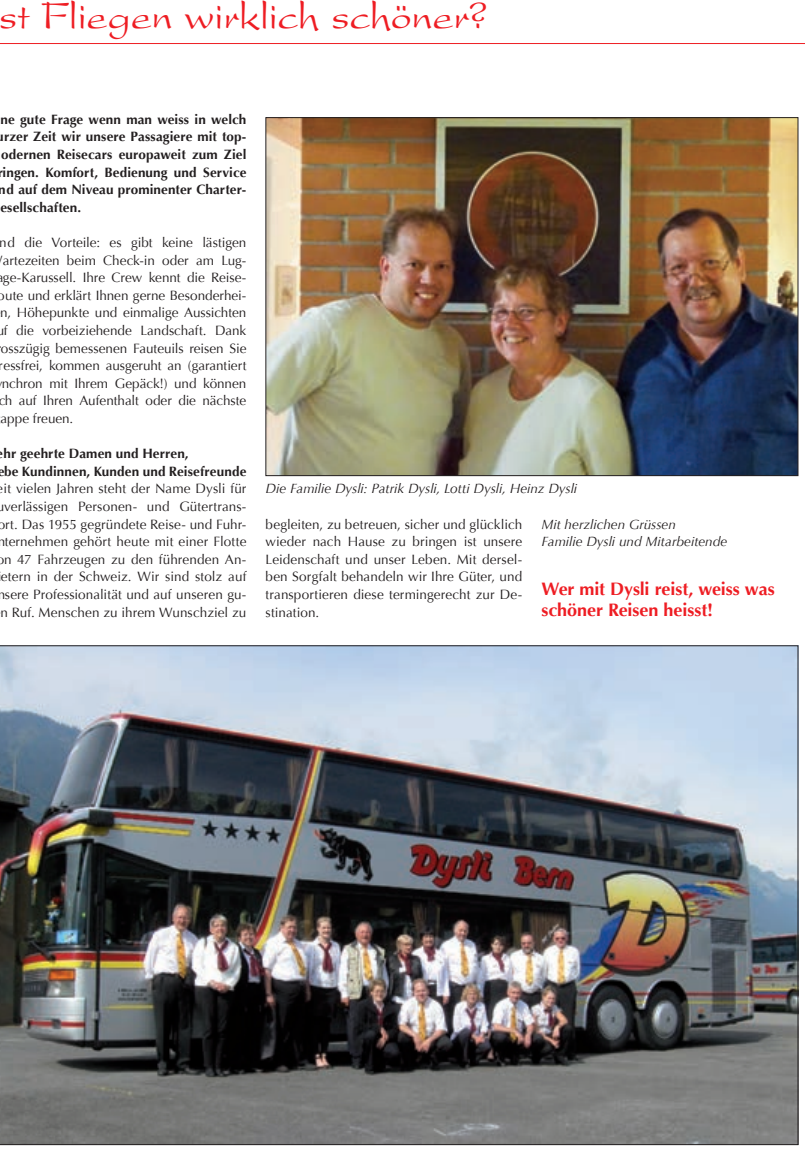
<style>
.page{position:relative;width:805px;height:1175px;background:#fff}
.page>*{position:absolute;margin:0;border:0;box-sizing:border-box;transform-origin:0 0}
.t1{font:42px "Present";letter-spacing:-.005em;color:#ee1d23}
.t2{font:700 18px/21.6px "Optima";letter-spacing:-.005em;color:#ee1d23}
.t3{font:13.5px/17.5px "Optima";color:#231f20;text-align:center}
.t4{font:700 13.5px/17.5px "Optima";letter-spacing:.01em;color:#231f20}
.t5{font:italic 13.5px/17.5px "Optima";color:#231f20}
</style>
<div class="page">
<hr style="left:0;top:43px;width:804px;height:1px;background:#ee1d23">
<img style="left:0;top:645px;width:798px;height:499px">
<img style="left:267px;top:119px;width:529px;height:355px">
<h1 class="t1" style="left:-1px;top:-8px;width:490px">st Fliegen wirklich schöner?</h1>
<p class="t4" style="left:0;top:111px;width:247px">ne gute Frage wenn man weiss in welch</p>
<p class="t4" style="left:-3px;top:128px;width:251px">urzer Zeit wir unsere Passagiere mit top-</p>
<p class="t4" style="left:1px;top:146px;width:247px">odernen Reisecars europaweit zum Ziel</p>
<p class="t4" style="left:-3px;top:163px;width:250px">ringen. Komfort, Bedienung und Service</p>
<p class="t4" style="left:-1px;top:181px;width:249px">nd auf dem Niveau prominenter Charter-</p>
<p class="t4" style="left:0;top:198px;width:82px">esellschaften.</p>
<p class="t3" style="left:0;top:234px;width:248px">nd die Vorteile: es gibt keine lästigen</p>
<p class="t3" style="left:3px;top:251px;width:245px">artezeiten beim Check-in oder am Lug-</p>
<p class="t3" style="left:3px;top:269px;width:245px">ge-Karussell. Ihre Crew kennt die Reise-</p>
<p class="t3" style="left:-2px;top:286px;width:250px">oute und erklärt Ihnen gerne Besonderhei-</p>
<p class="t3" style="left:0;top:304px;width:247px">n, Höhepunkte und einmalige Aussichten</p>
<p class="t3" style="left:-4px;top:322px;width:251px">uf die vorbeiziehende Landschaft. Dank</p>
<p class="t3" style="left:1px;top:339px;width:247px">osszügig bemessenen Fauteuils reisen Sie</p>
<p class="t3" style="left:-1px;top:357px;width:249px">ressfrei, kommen ausgeruht an (garantiert</p>
<p class="t3" style="left:2px;top:374px;width:246px">nchron mit Ihrem Gepäck!) und können</p>
<p class="t3" style="left:-2px;top:392px;width:249px">ch auf Ihren Aufenthalt oder die nächste</p>
<p class="t3" style="left:0;top:410px;width:74px">appe freuen.</p>
<p class="t4" style="left:-3px;top:445px;width:251px">ehr geehrte Damen und Herren,<br>ebe Kundinnen, Kunden und Reisefreunde</p>
<p class="t3" style="left:-4px;top:480px;width:251px">eit vielen Jahren steht der Name Dysli für uverlässigen Personen- und Gütertrans&shy;ort. Das 1955 gegründete Reise- und Fuhr&shy;nternehmen gehört heute mit einer Flotte on 47 Fahrzeugen zu den führenden An&shy;etern in der Schweiz. Wir sind stolz auf nsere Professionalität und auf unseren gu&shy;n Ruf. Menschen zu ihrem Wunschziel zu</p>
<p class="t5" style="left:265px;top:480px;width:313px">Die Familie Dysli: Patrik Dysli, Lotti Dysli, Heinz Dysli</p>
<p class="t3" style="left:265px;top:515px;width:258px;text-align:justify">begleiten, zu betreuen, sicher und glücklich wieder nach Hause zu bringen ist unsere Leidenschaft und unser Leben. Mit dersel&shy;ben Sorgfalt behandeln wir Ihre Güter, und transportieren diese termingerecht zur De&shy;stination.</p>
<p class="t5" style="left:541px;top:515px;width:187px">Mit herzlichen Grüssen<br>Familie Dysli und Mitarbeitende</p>
<h2 class="t2" style="left:541px;top:577px;width:235px">Wer mit Dysli reist, weiss was schöner Reisen heisst!</h2>
</div>
